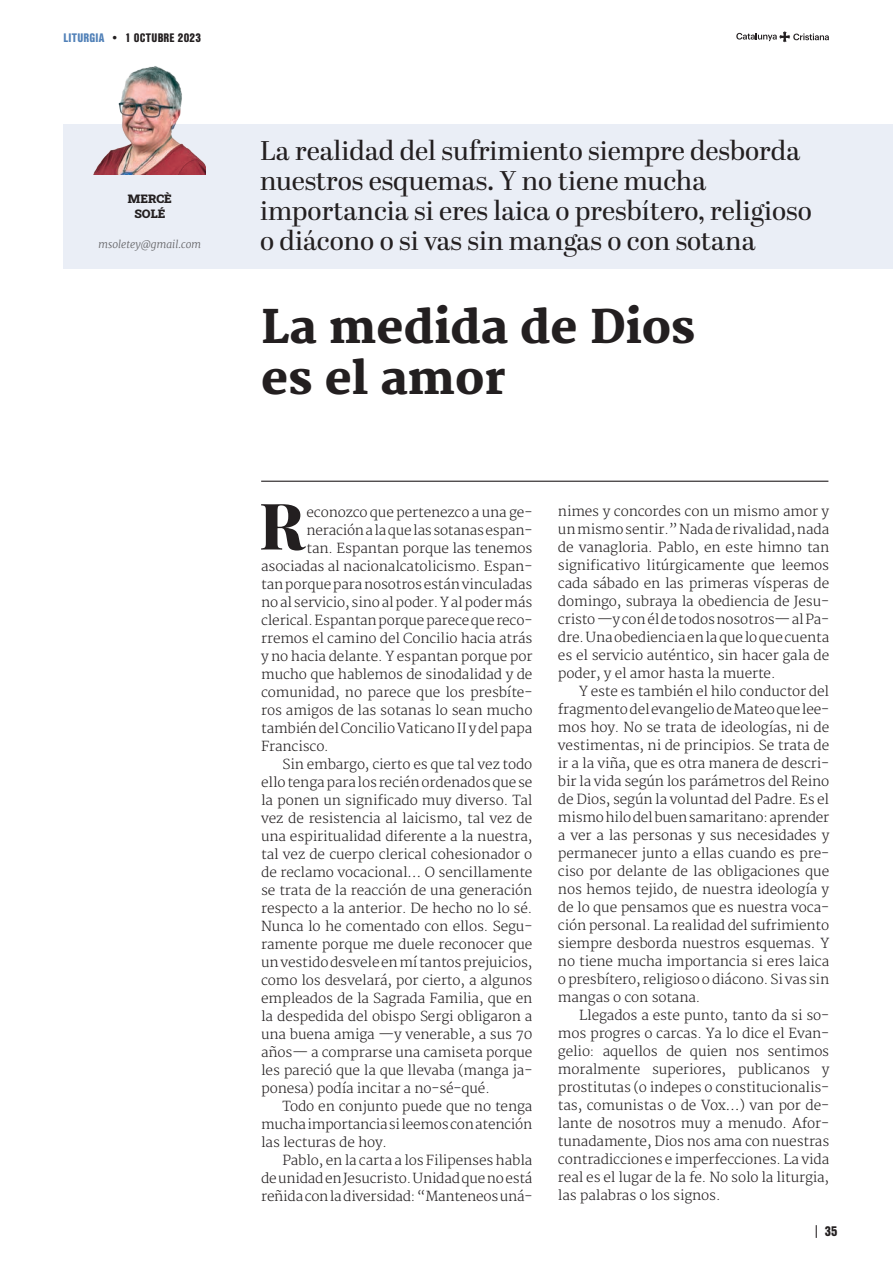
<style>
.page{position:relative;width:893px;height:1263px;background:#fff}
.page>*{position:absolute;margin:0;border:0;box-sizing:border-box;transform-origin:0 0}
.t1{font:800 64.35px "Playfair Display";color:#231f20}
.TITOL_ANALISIS{font:800 45px "Merriweather";color:#231f20}
.DESTACAT_ANALISI{font:27px/30px "Abril Display";color:#231f20}
.TEXTO_PPAL_ESP{font:300 13.5px/18px "Merriweather";letter-spacing:-.01em;color:#231f20;text-align:justify}
.t2{font:900 13.5px "Nimbus San Con LOT";color:#231f20}
.t3{font:900 12px "Nimbus San Con LOT";letter-spacing:.025em;color:#231f20}
.NOM_REDACTORS{font:12px "Roboto Slab";color:#231f20}
.CARREC_REDACTORS{font:italic 300 10.5px "Merriweather";color:#636366}
.s1{color:#5181b8}
</style>
<div class="page">
<div style="left:64px;top:125px;width:829px;height:144px;background:#eaeef6"></div>
<hr style="left:261px;top:481px;width:567px;height:1px;background:#231f20">
<img style="left:90px;top:66px;width:115px;height:108px">
<svg style="left:816px;top:1225px;width:1px;height:13px"></svg>
<svg style="left:736px;top:31px;width:93px;height:11px"></svg>
<p class="t3" style="left:63px;top:28px;width:139px"><span class="s1">LITURGIA</span> • 1 OCTUBRE 2023</p>
<p class="NOM_REDACTORS" style="left:128px;top:191px;width:45px">MERCÈ</p>
<p class="NOM_REDACTORS" style="left:134px;top:206px;width:32px">SOLÉ</p>
<p class="CARREC_REDACTORS" style="left:99px;top:238px;width:104px">msoletey@gmail.com</p>
<p class="DESTACAT_ANALISI" style="left:260px;top:137px;width:553px">La realidad del sufrimiento siempre desborda nuestros esquemas. Y no tiene mucha importancia si eres laica o presbítero, religioso o diácono o si vas sin mangas o con sotana</p>
<p class="TITOL_ANALISIS" style="left:261px;top:301px;width:436px">La medida de Dios</p>
<p class="TITOL_ANALISIS" style="left:261px;top:352px;width:246px">es el amor</p>
<p class="t1" style="left:259px;top:475px;width:47px">R</p>
<p class="TEXTO_PPAL_ESP" style="left:306px;top:503px;width:227px">econozco que pertenezco a una ge-</p>
<p class="TEXTO_PPAL_ESP" style="left:306px;top:521px;width:227px">neración a la que las sotanas espan-</p>
<p class="TEXTO_PPAL_ESP" style="left:306px;top:539px;width:227px">tan. Espantan porque las tenemos</p>
<p class="TEXTO_PPAL_ESP" style="left:261px;top:557px;width:273px">asociadas al nacionalcatolicismo. Espan-</p>
<p class="TEXTO_PPAL_ESP" style="left:261px;top:575px;width:273px">tan porque para nosotros están vinculadas</p>
<p class="TEXTO_PPAL_ESP" style="left:261px;top:593px;width:273px">no al servicio, sino al poder. Y al poder más</p>
<p class="TEXTO_PPAL_ESP" style="left:261px;top:611px;width:273px">clerical. Espantan porque parece que reco-</p>
<p class="TEXTO_PPAL_ESP" style="left:261px;top:629px;width:273px">rremos el camino del Concilio hacia atrás</p>
<p class="TEXTO_PPAL_ESP" style="left:261px;top:647px;width:273px">y no hacia delante. Y espantan porque por</p>
<p class="TEXTO_PPAL_ESP" style="left:261px;top:665px;width:273px">mucho que hablemos de sinodalidad y de</p>
<p class="TEXTO_PPAL_ESP" style="left:261px;top:683px;width:273px">comunidad, no parece que los presbíte-</p>
<p class="TEXTO_PPAL_ESP" style="left:261px;top:701px;width:273px">ros amigos de las sotanas lo sean mucho</p>
<p class="TEXTO_PPAL_ESP" style="left:261px;top:719px;width:273px">también del Concilio Vaticano II y del papa</p>
<p class="TEXTO_PPAL_ESP" style="left:261px;top:737px;width:69px">Francisco.</p>
<p class="TEXTO_PPAL_ESP" style="left:261px;top:755px;width:273px;text-indent:21px">Sin embargo, cierto es que tal vez todo ello tenga para los recién ordenados que se la ponen un significado muy diverso. Tal vez de resistencia al laicismo, tal vez de una espiritualidad diferente a la nuestra, tal vez de cuerpo clerical cohesionador o de reclamo vocacional… O sencillamente se trata de la reacción de una generación respecto a la anterior. De hecho no lo sé.<br>Nunca lo he comentado con ellos. Segu&shy;ramente porque me duele reconocer que un vestido desvele en mí tantos prejuicios, como los desvelará, por cierto, a algunos empleados de la Sagrada Familia, que en la despedida del obispo Sergi obligaron a una buena amiga —y venerable, a sus 70 años— a comprarse una camiseta porque les pareció que la que llevaba (manga ja&shy;ponesa) podía incitar a no-sé-qué.</p>
<p class="TEXTO_PPAL_ESP" style="left:261px;top:1097px;width:273px;text-indent:21px">Todo en conjunto puede que no tenga mucha importancia si leemos con atención las lecturas de hoy.</p>
<p class="TEXTO_PPAL_ESP" style="left:261px;top:1151px;width:273px;text-indent:21px">Pablo, en la carta a los Filipenses habla de unidad en Jesucristo. Unidad que no está reñida con la diversidad: “Manteneos uná-</p>
<p class="TEXTO_PPAL_ESP" style="left:558px;top:503px;width:273px">nimes y concordes con un mismo amor y un mismo sentir.” Nada de rivalidad, nada de vanagloria. Pablo, en este himno tan significativo litúrgicamente que leemos cada sábado en las primeras vísperas de domingo, subraya la obediencia de Jesu&shy;cristo —y con él de todos nosotros— al Pa&shy;dre. Una obediencia en la que lo que cuenta es el servicio auténtico, sin hacer gala de poder, y el amor hasta la muerte.</p>
<p class="TEXTO_PPAL_ESP" style="left:558px;top:683px;width:273px;text-indent:21px">Y este es también el hilo conductor del fragmento del evangelio de Mateo que lee&shy;mos hoy. No se trata de ideologías, ni de vestimentas, ni de principios. Se trata de ir a la viña, que es otra manera de descri&shy;bir la vida según los parámetros del Reino de Dios, según la voluntad del Padre. Es el mismo hilo del buen samaritano: aprender a ver a las personas y sus necesidades y permanecer junto a ellas cuando es pre&shy;ciso por delante de las obligaciones que nos hemos tejido, de nuestra ideología y de lo que pensamos que es nuestra voca&shy;ción personal. La realidad del sufrimiento siempre desborda nuestros esquemas. Y no tiene mucha importancia si eres laica o presbítero, religioso o diácono. Si vas sin mangas o con sotana.</p>
<p class="TEXTO_PPAL_ESP" style="left:558px;top:1007px;width:273px;text-indent:21px">Llegados a este punto, tanto da si so&shy;mos progres o carcas. Ya lo dice el Evan&shy;gelio: aquellos de quien nos sentimos moralmente superiores, publicanos y prostitutas (o indepes o constitucionalis&shy;tas, comunistas o de Vox…) van por de&shy;lante de nosotros muy a menudo. Afor&shy;tunadamente, Dios nos ama con nuestras contradicciones e imperfecciones. La vida real es el lugar de la fe. No solo la liturgia, las palabras o los signos.</p>
<p class="t2" style="left:825px;top:1221px;width:14px">35</p>
</div>
